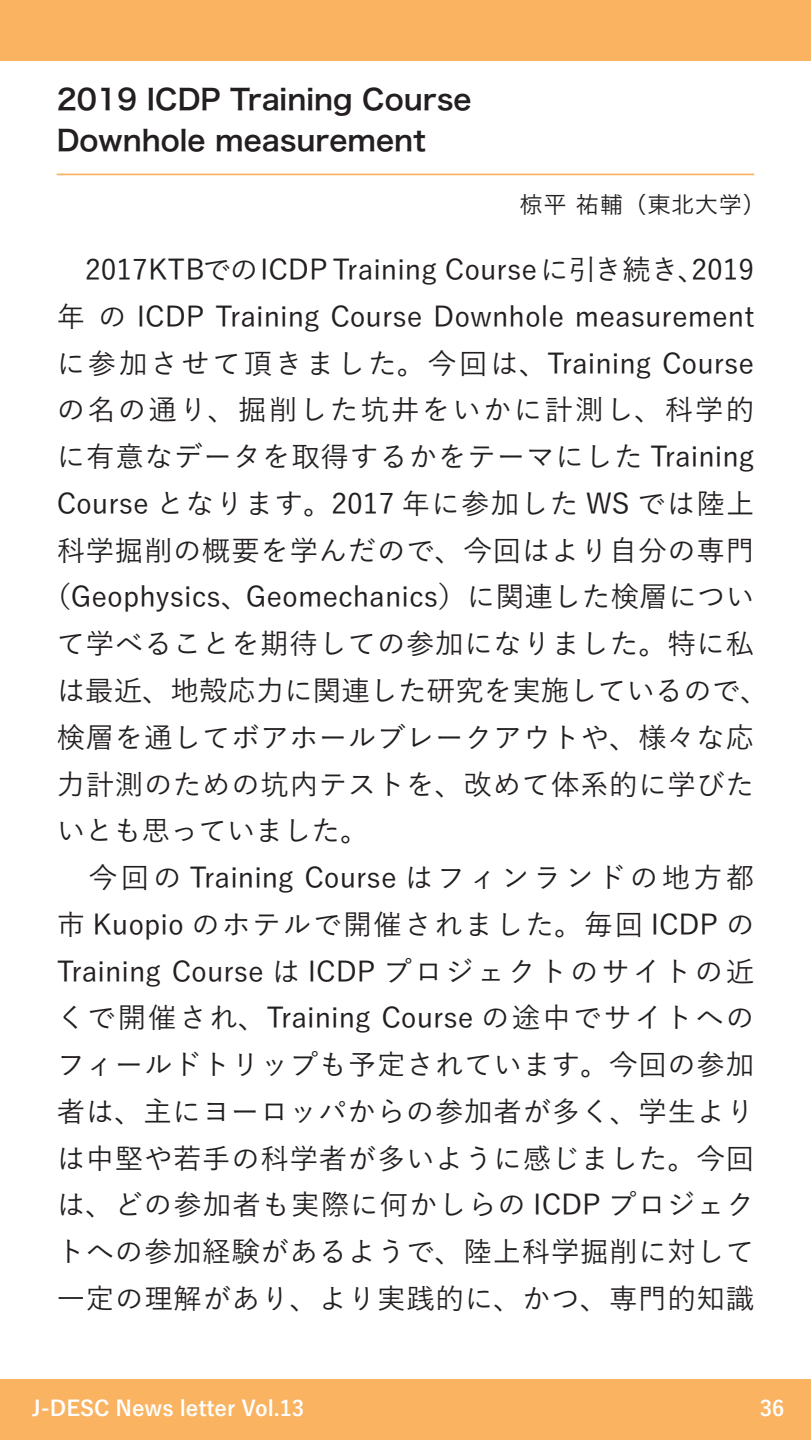
<style>
.page{position:relative;width:811px;height:1440px;background:#fff}
.page>*{position:absolute;margin:0;border:0;box-sizing:border-box;transform-origin:0 0}
.t1{font:500 28.4px "Yu Go";letter-spacing:.025em;color:#231f20}
.t2{font:500 28.4px "Yu Go";color:#231f20}
.t3{font:500 28.4px "Yu Go";letter-spacing:.08em;color:#231f20}
.t4{font:28.4px/41.2px "Hira Kaku Pro W6";color:#231f20}
.t5{font:500 28.4px "Yu Go";letter-spacing:.05em;color:#231f20}
.t6{font:500 28.4px "Yu Go";letter-spacing:.065em;color:#231f20}
.t7{font:500 28.4px "Yu Go";letter-spacing:.045em;color:#231f20}
.t8{font:500 28.4px "Yu Go";letter-spacing:.07em;color:#231f20}
.t9{font:500 28.4px "Yu Go";letter-spacing:.005em;color:#231f20}
.t10{font:22.6px "Hira Kaku Pro W3";letter-spacing:.05em;color:#231f20}
.t11{font:700 21.2px "Yu Go";color:#fff}
</style>
<div class="page">
<div style="left:0;top:0;width:811px;height:60px;background:#f9b361"></div>
<div style="left:0;top:1380px;width:811px;height:60px;background:#f9b361"></div>
<hr style="left:57px;top:174px;width:697px;height:1px;background:#f7931d">
<p class="t4" style="left:57px;top:78px;width:416px">2019 ICDP Training Course<br>Downhole measurement</p>
<p class="t10" style="left:520px;top:185px;width:247px">椋平 祐輔（東北大学）</p>
<p class="t2" style="left:57px;top:243px;width:699px">　2017KTBでのICDP Training Courseに引き続き、2019</p>
<p class="t2" style="left:57px;top:290px;width:699px">年の ICDP Training Course Downhole measurement</p>
<p class="t5" style="left:57px;top:337px;width:699px">に参加させて頂きました。今回は、Training Course</p>
<p class="t3" style="left:57px;top:384px;width:699px">の名の通り、掘削した坑井をいかに計測し、科学的</p>
<p class="t1" style="left:57px;top:430px;width:699px">に有意なデータを取得するかをテーマにした Training</p>
<p class="t7" style="left:57px;top:477px;width:699px">Course となります。2017 年に参加した WS では陸上</p>
<p class="t1" style="left:57px;top:524px;width:699px">科学掘削の概要を学んだので、今回はより自分の専門</p>
<p class="t2" style="left:43px;top:571px;width:713px">（Geophysics、Geomechanics）に関連した検層につい</p>
<p class="t1" style="left:57px;top:618px;width:699px">て学べることを期待しての参加になりました。特に私</p>
<p class="t9" style="left:57px;top:664px;width:713px">は最近、地殻応力に関連した研究を実施しているので、</p>
<p class="t1" style="left:57px;top:711px;width:699px">検層を通してボアホールブレークアウトや、様々な応</p>
<p class="t1" style="left:57px;top:758px;width:699px">力計測のための坑内テストを、改めて体系的に学びた</p>
<p class="t2" style="left:57px;top:805px;width:313px">いとも思っていました。</p>
<p class="t6" style="left:57px;top:851px;width:699px">　今回の Training Course はフィンランドの地方都</p>
<p class="t8" style="left:57px;top:898px;width:699px">市 Kuopio のホテルで開催されました。毎回 ICDP の</p>
<p class="t2" style="left:57px;top:945px;width:699px">Training Course は ICDP プロジェクトのサイトの近</p>
<p class="t3" style="left:57px;top:992px;width:699px">くで開催され、Training Course の途中でサイトへの</p>
<p class="t1" style="left:57px;top:1038px;width:699px">フィールドトリップも予定されています。今回の参加</p>
<p class="t1" style="left:57px;top:1085px;width:699px">者は、主にヨーロッパからの参加者が多く、学生より</p>
<p class="t1" style="left:57px;top:1132px;width:699px">は中堅や若手の科学者が多いように感じました。今回</p>
<p class="t1" style="left:57px;top:1179px;width:699px">は、どの参加者も実際に何かしらの ICDP プロジェク</p>
<p class="t1" style="left:57px;top:1226px;width:699px">トへの参加経験があるようで、陸上科学掘削に対して</p>
<p class="t1" style="left:57px;top:1272px;width:699px">一定の理解があり、より実践的に、かつ、専門的知識</p>
<p class="t11" style="left:32px;top:1397px;width:274px">J-DESC News letter Vol.13</p>
<p class="t11" style="left:760px;top:1396px;width:26px">36</p>
</div>
